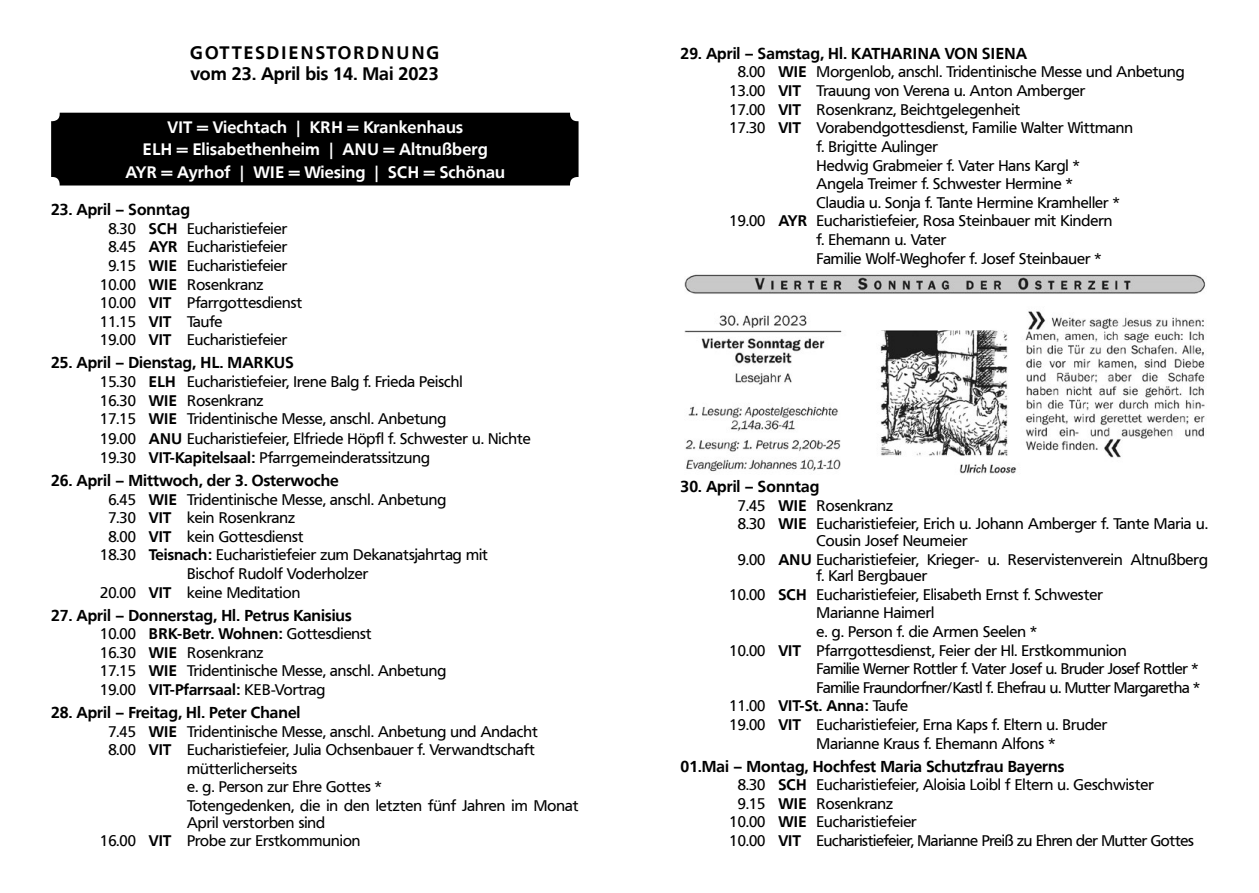
<style>
.page{position:relative;width:1259px;height:893px;background:#fff}
.page>*{position:absolute;margin:0;border:0;box-sizing:border-box;transform-origin:0 0}
.t1{font:700 18px/21px "Frutiger BSK";letter-spacing:.06em;color:#000}
.t2{font:700 16.5px/22.5px "Frutiger BSK";letter-spacing:.01em;color:#fff;text-align:center}
.t3{font:700 15.75px "Frutiger BSK";color:#000}
.t4{font:15.3px/18.6px "Frutiger BSK";color:#000}
.t5{font:15.3px "Frutiger BSK";letter-spacing:-.02em;color:#000}
.t6{font:700 15.3px "Frutiger BSK";color:#000}
.s1{font-weight:700}
.s2{font-weight:400}
</style>
<div class="page">
<div style="left:53px;top:114px;width:524px;height:70px;background:#000;border-radius:9px"></div>
<div style="left:51px;top:113px;width:527px;height:72px;border:3px solid #000;border-radius:9px"></div>
<img style="left:684px;top:274px;width:522px;height:200px">
<p class="t1" style="left:190px;top:43px;width:251px">GOTTESDIENSTORDNUNG vom 23. April bis 14. Mai 2023</p>
<p class="t2" style="left:125px;top:116px;width:381px">VIT = Viechtach | KRH = Krankenhaus<br>ELH = Elisabethenheim | ANU = Altnußberg<br>AYR = Ayrhof | WIE = Wiesing | SCH = Schönau</p>
<p class="t3" style="left:51px;top:200px;width:140px">23. April – Sonntag</p>
<p class="t4" style="left:108px;top:219px;width:180px">8.30 <span class="s1">SCH</span> Eucharistiefeier</p>
<p class="t4" style="left:108px;top:238px;width:180px">8.45 <span class="s1">AYR</span> Eucharistiefeier</p>
<p class="t4" style="left:108px;top:256px;width:180px">9.15 <span class="s1">WIE</span> Eucharistiefeier</p>
<p class="t4" style="left:100px;top:275px;width:165px">10.00 <span class="s1">WIE</span> Rosenkranz</p>
<p class="t4" style="left:100px;top:294px;width:204px">10.00 <span class="s1">VIT</span> Pfarrgottesdienst</p>
<p class="t4" style="left:100px;top:312px;width:124px">11.15 <span class="s1">VIT</span> Taufe</p>
<p class="t4" style="left:100px;top:331px;width:189px">19.00 <span class="s1">VIT</span> Eucharistiefeier</p>
<p class="t3" style="left:51px;top:353px;width:244px">25. April – Dienstag, HL. MARKUS</p>
<p class="t4" style="left:100px;top:373px;width:364px">15.30 <span class="s1">ELH</span> Eucharistiefeier, Irene Balg f. Frieda Peischl<br>16.30 <span class="s1">WIE</span> Rosenkranz<br>17.15 <span class="s1">WIE</span> Tridentinische Messe, anschl. Anbetung</p>
<p class="t4" style="left:100px;top:430px;width:432px">19.00 <span class="s1">ANU</span> Eucharistiefeier, Elfriede Höpfl f. Schwester u. Nichte<br>19.30 <span class="s1">VIT-Kapitelsaal:</span> Pfarrgemeinderatssitzung</p>
<p class="t3" style="left:51px;top:471px;width:289px">26. April – Mittwoch, der 3. Osterwoche</p>
<p class="t4" style="left:108px;top:490px;width:339px">6.45 <span class="s1">WIE</span> Tridentinische Messe, anschl. Anbetung</p>
<p class="t4" style="left:108px;top:509px;width:188px">7.30 <span class="s1">VIT</span> kein Rosenkranz</p>
<p class="t4" style="left:108px;top:527px;width:197px">8.00 <span class="s1">VIT</span> kein Gottesdienst</p>
<p class="t4" style="left:100px;top:546px;width:389px">18.30 <span class="s1">Teisnach:</span> Eucharistiefeier zum Dekanatsjahrtag mit</p>
<p class="t4" style="left:187px;top:564px;width:182px">Bischof Rudolf Voderholzer</p>
<p class="t4" style="left:100px;top:583px;width:202px">20.00 <span class="s1">VIT</span> keine Meditation</p>
<p class="t3" style="left:51px;top:606px;width:302px">27. April – Donnerstag, Hl. Petrus Kanisius</p>
<p class="t4" style="left:100px;top:625px;width:348px">10.00 <span class="s1">BRK-Betr. Wohnen:</span> Gottesdienst<br>16.30 <span class="s1">WIE</span> Rosenkranz<br>17.15 <span class="s1">WIE</span> Tridentinische Messe, anschl. Anbetung 19.00 <span class="s1">VIT-Pfarrsaal:</span> KEB-Vortrag</p>
<p class="t3" style="left:51px;top:703px;width:251px">28. April – Freitag, Hl. Peter Chanel</p>
<p class="t4" style="left:108px;top:722px;width:431px">7.45 <span class="s1">WIE</span> Tridentinische Messe, anschl. Anbetung und Andacht</p>
<p class="t4" style="left:108px;top:741px;width:428px">8.00 <span class="s1">VIT</span> Eucharistiefeier, Julia Ochsenbauer f. Verwandtschaft</p>
<p class="t4" style="left:187px;top:759px;width:111px">mütterlicherseits</p>
<p class="t4" style="left:187px;top:778px;width:196px">e. g. Person zur Ehre Gottes *</p>
<p class="t4" style="left:187px;top:797px;width:393px">Totengedenken, die in den letzten fünf Jahren im Monat</p>
<p class="t4" style="left:100px;top:813px;width:262px;text-indent:87px">April verstorben sind<br>16.00 <span class="s1">VIT</span> Probe zur Erstkommunion</p>
<p class="t3" style="left:680px;top:44px;width:348px">29. April – Samstag, Hl. KATHARINA VON SIENA</p>
<p class="t4" style="left:738px;top:63px;width:448px">8.00 <span class="s1">WIE</span> Morgenlob, anschl. Tridentinische Messe und Anbetung</p>
<p class="t4" style="left:729px;top:82px;width:357px">13.00 <span class="s1">VIT</span> Trauung von Verena u. Anton Amberger</p>
<p class="t4" style="left:729px;top:100px;width:292px">17.00 <span class="s1">VIT</span> Rosenkranz, Beichtgelegenheit</p>
<p class="t4" style="left:729px;top:119px;width:405px">17.30 <span class="s1">VIT</span> Vorabendgottesdienst, Familie Walter Wittmann</p>
<p class="t4" style="left:816px;top:137px;width:123px">f. Brigitte Aulinger</p>
<p class="t4" style="left:816px;top:156px;width:265px">Hedwig Grabmeier f. Vater Hans Kargl *</p>
<p class="t4" style="left:816px;top:175px;width:258px">Angela Treimer f. Schwester Hermine *</p>
<p class="t4" style="left:816px;top:193px;width:305px">Claudia u. Sonja f. Tante Hermine Kramheller *</p>
<p class="t4" style="left:729px;top:212px;width:384px">19.00 <span class="s1">AYR</span> Eucharistiefeier, Rosa Steinbauer mit Kindern</p>
<p class="t4" style="left:816px;top:231px;width:131px">f. Ehemann u. Vater</p>
<p class="t4" style="left:816px;top:249px;width:286px">Familie Wolf-Weghofer f. Josef Steinbauer *</p>
<p class="t3" style="left:680px;top:477px;width:140px">30. April – Sonntag</p>
<p class="t4" style="left:738px;top:496px;width:471px">7.45 <span class="s1">WIE</span> Rosenkranz<br>8.30 <span class="s1">WIE</span> Eucharistiefeier, Erich u. Johann Amberger f. Tante Maria u.</p>
<p class="t4" style="left:738px;top:531px;width:471px;text-indent:79px">Cousin Josef Neumeier<br>9.00 <span class="s1">ANU</span> Eucharistiefeier, Krieger- u. Reservistenverein Altnußberg</p>
<p class="t4" style="left:816px;top:567px;width:112px">f. Karl Bergbauer</p>
<p class="t4" style="left:729px;top:585px;width:375px">10.00 <span class="s1">SCH</span> Eucharistiefeier, Elisabeth Ernst f. Schwester</p>
<p class="t4" style="left:816px;top:604px;width:119px">Marianne Haimerl</p>
<p class="t4" style="left:816px;top:622px;width:222px">e. g. Person f. die Armen Seelen *</p>
<p class="t4" style="left:729px;top:641px;width:399px">10.00 <span class="s1">VIT</span> Pfarrgottesdienst, Feier der Hl. Erstkommunion</p>
<p class="t5" style="left:816px;top:660px;width:383px">Familie Werner Rottler f. Vater Josef u. Bruder Josef Rottler *</p>
<p class="t5" style="left:816px;top:678px;width:385px">Familie Fraundorfner/Kastl f. Ehefrau u. Mutter Margaretha *</p>
<p class="t6" style="left:729px;top:697px;width:180px"><span class="s2">11.00</span> VIT-St. Anna: <span class="s2">Taufe</span></p>
<p class="t4" style="left:729px;top:716px;width:379px">19.00 <span class="s1">VIT</span> Eucharistiefeier, Erna Kaps f. Eltern u. Bruder</p>
<p class="t4" style="left:816px;top:734px;width:240px">Marianne Kraus f. Ehemann Alfons *</p>
<p class="t3" style="left:680px;top:757px;width:385px">01.Mai – Montag, Hochfest Maria Schutzfrau Bayerns</p>
<p class="t4" style="left:738px;top:776px;width:417px">8.30 <span class="s1">SCH</span> Eucharistiefeier, Aloisia Loibl f Eltern u. Geschwister</p>
<p class="t4" style="left:738px;top:794px;width:157px">9.15 <span class="s1">WIE</span> Rosenkranz</p>
<p class="t4" style="left:729px;top:813px;width:189px">10.00 <span class="s1">WIE</span> Eucharistiefeier</p>
<p class="t5" style="left:729px;top:832px;width:466px">10.00 <span class="s1">VIT</span> Eucharistiefeier, Marianne Preiß zu Ehren der Mutter Gottes</p>
</div>
